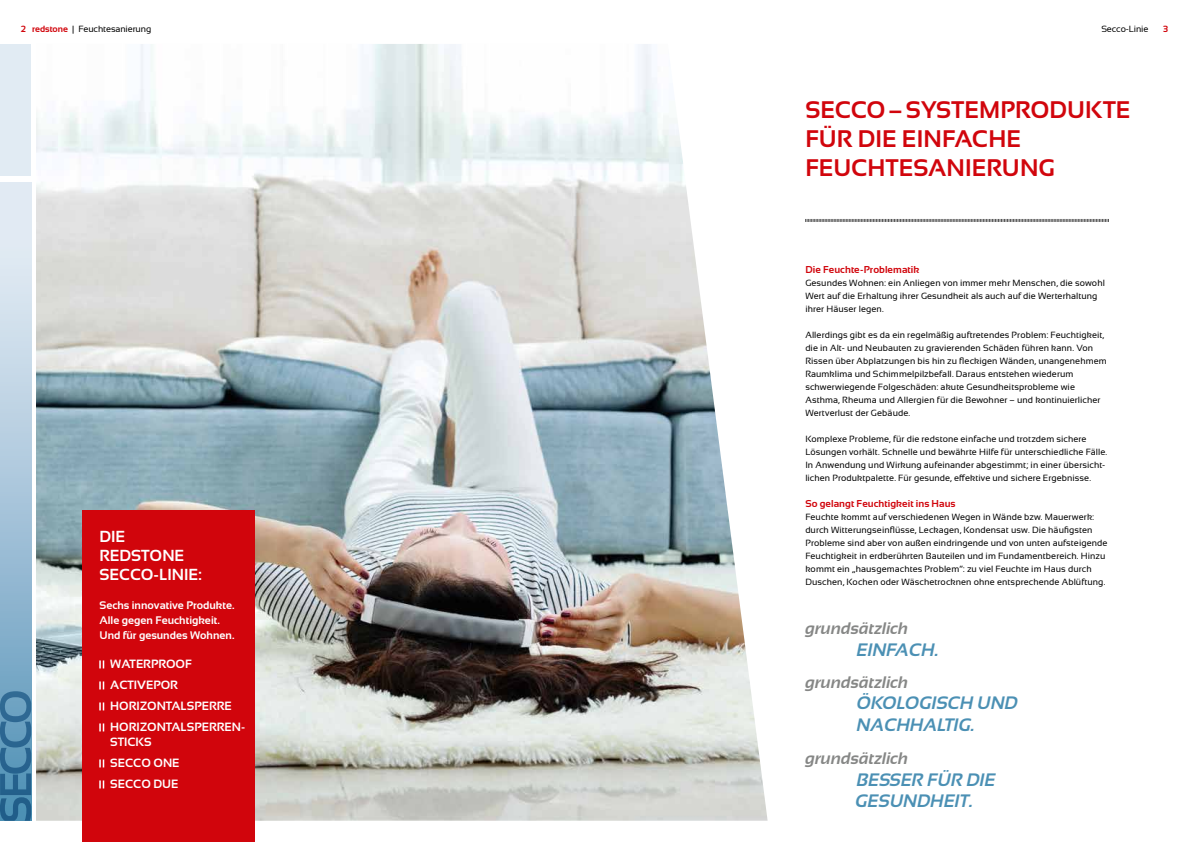
<style>
.page{position:relative;width:1191px;height:842px;background:#fff}
.page>*{position:absolute;margin:0;border:0;box-sizing:border-box;transform-origin:0 0}
.t1{font:700 24px/28.8px "Sansation";letter-spacing:.005em;color:#d1050c}
.t2{font:italic 700 18px/21.6px "Sansation";color:#4b90b4}
.t3{font:italic 700 16.7px "Sansation";color:#868786}
.t4{font:700 16px/19.2px "Sansation";color:#fff}
.t5{font:700 12px/21px "Sansation";color:#fff}
.t6{font:700 11px/15px "Sansation";color:#fff}
.t7{font:700 10px "Sansation";letter-spacing:.01em;color:#d1050c}
.t8{font:9px/13px "Sansation";letter-spacing:.01em;color:#000}
.t9{font:9px "Sansation";letter-spacing:-.01em;color:#000}
.t10{font:700 9px "Sansation";color:#d1050c}
.s1{font-weight:700;color:#d1050c}
</style>
<div class="page">
<svg style="left:0;top:183px;width:31px;height:508px;background:#b4cddf"></svg>
<div style="left:0;top:44px;width:31px;height:132px;background:#e1ebf3"></div>
<svg style="left:0;top:691px;width:31px;height:130px;background:#447fa5"></svg>
<img style="left:36px;top:44px;width:731px;height:777px">
<div style="left:82px;top:510px;width:173px;height:332px;background:#d1050c"></div>
<svg style="left:99px;top:660px;width:5px;height:8px"></svg>
<svg style="left:99px;top:681px;width:5px;height:8px"></svg>
<svg style="left:99px;top:702px;width:5px;height:8px"></svg>
<svg style="left:99px;top:723px;width:5px;height:8px"></svg>
<svg style="left:99px;top:759px;width:5px;height:8px"></svg>
<svg style="left:99px;top:780px;width:5px;height:8px"></svg>
<svg style="left:805px;top:219px;width:304px;height:3px"></svg>
<p class="t9" style="left:21px;top:26px;width:132px"><span class="s1">2 redstone</span> | Feuchtesanierung</p>
<p class="t9" style="left:1101px;top:26px;width:49px">Secco-Linie</p>
<p class="t10" style="left:1163px;top:26px;width:6px">3</p>
<h3 class="t4" style="left:99px;top:528px;width:104px">DIE<br>REDSTONE<br>SECCO-LINIE:</h3>
<p class="t6" style="left:99px;top:599px;width:137px">Sechs innovative Produkte.<br>Alle gegen Feuchtigkeit.<br>Und für gesundes Wohnen.</p>
<h3 class="t5" style="left:110px;top:655px;width:136px">WATERPROOF<br>ACTIVEPOR<br>HORIZONTALSPERRE<br>HORIZONTALSPERREN-</h3>
<h3 class="t5" style="left:110px;top:733px;width:71px">STICKS<br>SECCO ONE<br>SECCO DUE</h3>
<h1 class="t1" style="left:805px;top:98px;width:327px">SECCO – SYSTEMPRODUKTE<br>FÜR DIE EINFACHE<br>FEUCHTESANIERUNG</h1>
<p class="t7" style="left:805px;top:266px;width:116px">Die Feuchte-Problematik</p>
<p class="t8" style="left:805px;top:277px;width:301px">Gesundes Wohnen: ein Anliegen von immer mehr Menschen, die sowohl<br>Wert auf die Erhaltung ihrer Gesundheit als auch auf die Werterhaltung ihrer Häuser legen.</p>
<p class="t8" style="left:805px;top:329px;width:303px">Allerdings gibt es da ein regelmäßig auftretendes Problem: Feuchtigkeit, die in Alt- und Neubauten zu gravierenden Schäden führen kann. Von Rissen über Abplatzungen bis hin zu fleckigen Wänden, unangenehmem Raumklima und Schimmelpilzbefall. Daraus entstehen wiederum schwerwiegende Folgeschäden: akute Gesundheitsprobleme wie Asthma, Rheuma und Allergien für die Bewohner – und kontinuierlicher Wertverlust der Gebäude.</p>
<p class="t8" style="left:805px;top:433px;width:303px">Komplexe Probleme, für die redstone einfache und trotzdem sichere Lösungen vorhält. Schnelle und bewährte Hilfe für unterschiedliche Fälle.<br>In Anwendung und Wirkung aufeinander abgestimmt; in einer übersicht&shy;lichen Produktpalette. Für gesunde, effektive und sichere Ergebnisse.</p>
<p class="t7" style="left:805px;top:500px;width:152px">So gelangt Feuchtigkeit ins Haus</p>
<p class="t8" style="left:805px;top:511px;width:304px">Feuchte kommt auf verschiedenen Wegen in Wände bzw. Mauerwerk: durch Witterungseinflüsse, Leckagen, Kondensat usw. Die häufigsten Probleme sind aber von außen eindringende und von unten aufsteigende Feuchtigkeit in erdberührten Bauteilen und im Fundamentbereich. Hinzu kommt ein „hausgemachtes Problem“: zu viel Feuchte im Haus durch Duschen, Kochen oder Wäschetrocknen ohne entsprechende Ablüftung.</p>
<h3 class="t3" style="left:805px;top:623px;width:104px">grundsätzlich</h3>
<h2 class="t2" style="left:857px;top:641px;width:84px">EINFACH.</h2>
<h3 class="t3" style="left:805px;top:676px;width:104px">grundsätzlich</h3>
<h2 class="t2" style="left:857px;top:694px;width:163px">ÖKOLOGISCH UND<br>NACHHALTIG.</h2>
<h3 class="t3" style="left:805px;top:752px;width:104px">grundsätzlich</h3>
<h2 class="t2" style="left:855px;top:770px;width:142px">BESSER FÜR DIE<br>GESUNDHEIT.</h2>
</div>
